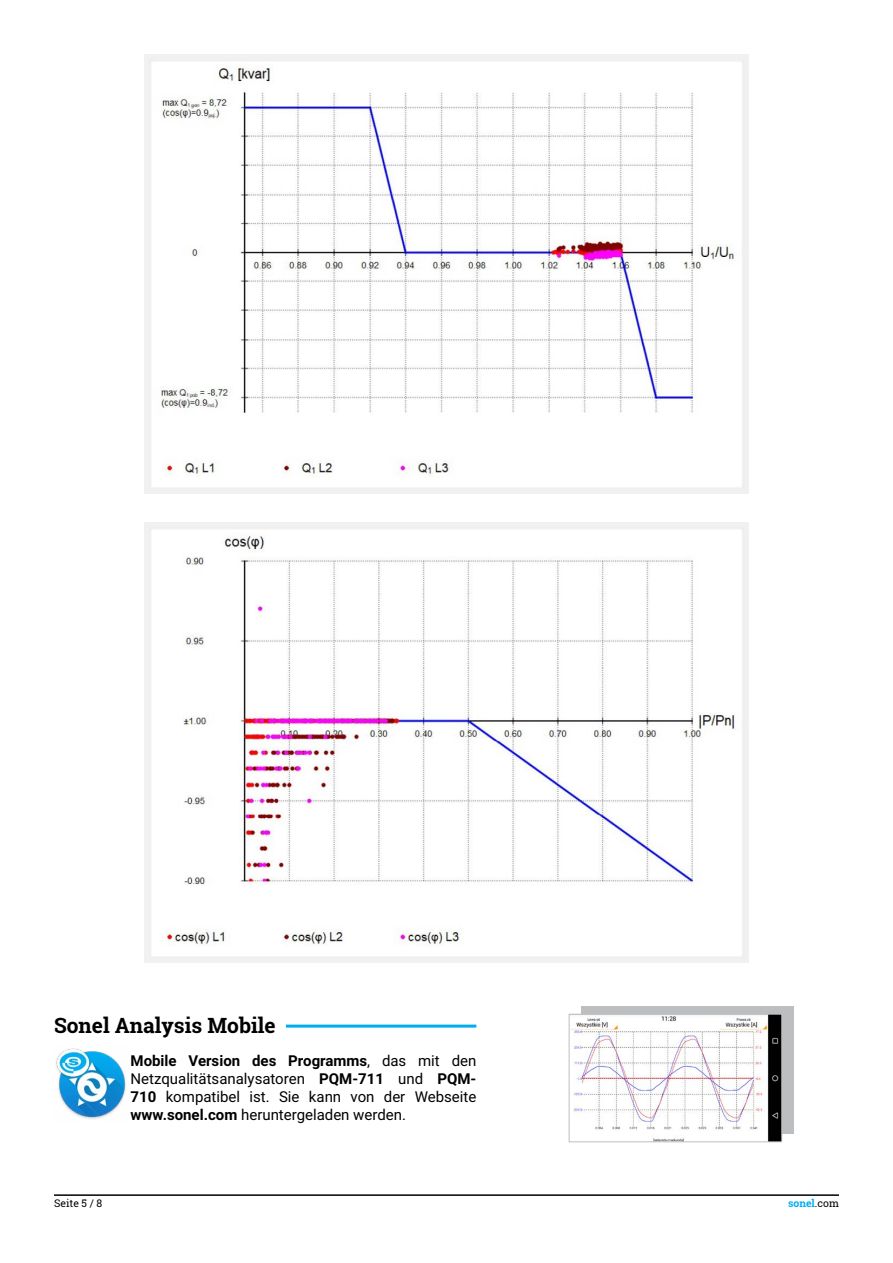
<style>
.page{position:relative;width:893px;height:1263px;background:#fff}
.page>*{position:absolute;margin:0;border:0;box-sizing:border-box;transform-origin:0 0}
.t1{font:700 21px "Roboto Slab";color:#000}
.t2{font:15px/18px "Roboto";color:#000;text-align:justify}
.t3{font:700 10.5px "Roboto Slab";color:#00aeef}
.t4{font:10.5px "Roboto Slab";color:#000}
.s1{font-weight:700}
.s2{font-weight:400;color:#000}
</style>
<div class="page">
<hr style="left:54px;top:1194px;width:785px;height:2px;background:#000">
<div style="left:581px;top:1006px;width:213px;height:127px;background:#bcbec0"></div>
<img style="left:571px;top:1016px;width:209px;height:124px">
<div style="left:569px;top:1014px;width:213px;height:128px;border:1px solid #bcbec0"></div>
<img style="left:56px;top:1048px;width:70px;height:71px">
<hr style="left:286px;top:1024px;width:190px;height:3px;background:#00aeef">
<img style="left:144px;top:54px;width:604px;height:440px">
<img style="left:144px;top:522px;width:604px;height:440px">
<h1 class="t1" style="left:54px;top:1011px;width:223px">Sonel Analysis Mobile</h1>
<p class="t2" style="left:131px;top:1051px;width:347px"><span class="s1">Mobile Version des Programms</span>, das mit den Netzqualitätsanalysatoren <span class="s1">PQM-711</span> und <span class="s1">PQM-710</span> kompatibel ist. Sie kann von der Webseite <span class="s1">www.sonel.com</span> heruntergeladen werden.</p>
<p class="t4" style="left:54px;top:1196px;width:50px">Seite 5 / 8</p>
<p class="t3" style="left:788px;top:1196px;width:52px">sonel<span class="s2">.com</span></p>
</div>
